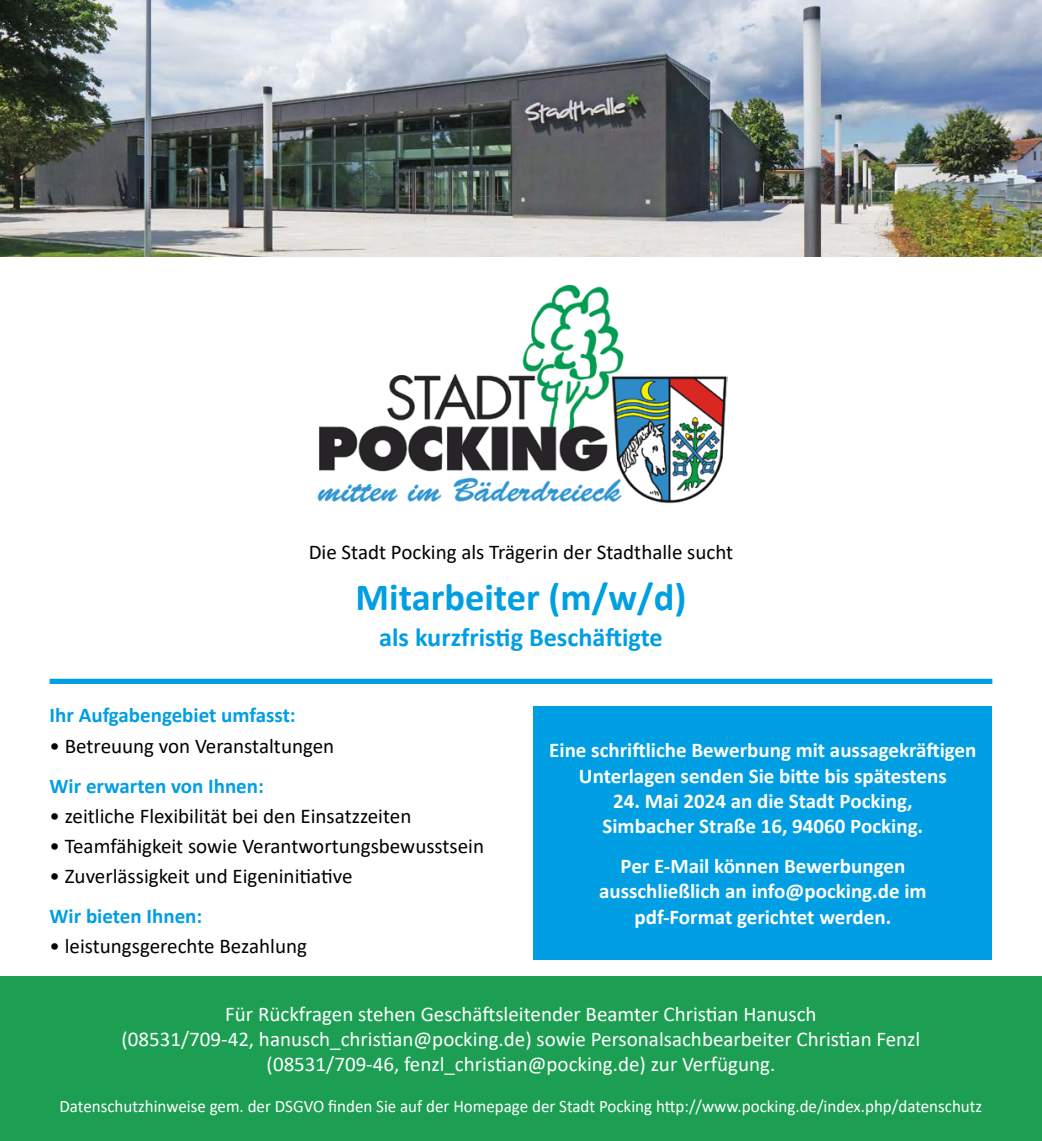
<style>
.page{position:relative;width:1042px;height:1141px;background:#fff}
.page>*{position:absolute;margin:0;border:0;box-sizing:border-box;transform-origin:0 0}
.t1{font:700 38.5px "Calibri";color:#009ee3}
.t2{font:700 26.25px "Calibri";color:#009ee3}
.t3{font:700 21px/25.2px "Calibri";color:#fff;text-align:center}
.t4{font:21px "Calibri";color:#000}
.t5{font:21px/25.2px "Calibri";color:#fff;text-align:center}
.t6{font:700 21px "Calibri";color:#009ee3}
.t7{font:17.5px "Calibri";color:#fff}
</style>
<div class="page">
<div style="left:50px;top:679px;width:942px;height:5px;background:#009ee3"></div>
<div style="left:0;top:977px;width:1042px;height:164px;background:#1c9e53"></div>
<img style="left:0;top:0;width:1042px;height:257px">
<img style="left:317px;top:285px;width:410px;height:219px">
<div style="left:533px;top:706px;width:459px;height:253px;background:#009ee3"></div>
<p class="t4" style="left:309px;top:537px;width:426px">Die Stadt Pocking als Trägerin der Stadthalle sucht</p>
<p class="t1" style="left:356px;top:570px;width:332px">Mitarbeiter (m/w/d)</p>
<p class="t2" style="left:379px;top:619px;width:285px">als kurzfristig Beschäftigte</p>
<p class="t6" style="left:50px;top:701px;width:248px">Ihr Aufgabengebiet umfasst:</p>
<p class="t4" style="left:50px;top:731px;width:286px">• Betreuung von Veranstaltungen</p>
<p class="t6" style="left:50px;top:771px;width:216px">Wir erwarten von Ihnen:</p>
<p class="t4" style="left:50px;top:801px;width:363px">• zeitliche Flexibilität bei den Einsatzzeiten</p>
<p class="t4" style="left:50px;top:831px;width:436px">• Teamfähigkeit sowie Verantwortungsbewusstsein</p>
<p class="t4" style="left:50px;top:862px;width:304px">• Zuverlässigkeit und Eigeninitiative</p>
<p class="t6" style="left:50px;top:901px;width:154px">Wir bieten Ihnen:</p>
<p class="t4" style="left:50px;top:932px;width:259px">• leistungsgerechte Bezahlung</p>
<p class="t3" style="left:549px;top:738px;width:429px">Eine schriftliche Bewerbung mit aussagekräftigen<br>Unterlagen senden Sie bitte bis spätestens</p>
<p class="t3" style="left:602px;top:788px;width:322px">24. Mai 2024 an die Stadt Pocking,<br>Simbacher Straße 16, 94060 Pocking.</p>
<p class="t3" style="left:599px;top:853px;width:329px">Per E-Mail können Bewerbungen ausschließlich an info@pocking.de im pdf-Format gerichtet werden.</p>
<p class="t5" style="left:122px;top:1001px;width:800px">Für Rückfragen stehen Geschäftsleitender Beamter Christian Hanusch<br>(08531/709-42, hanusch_christian@pocking.de) sowie Personalsachbearbeiter Christian Fenzl (08531/709-46, fenzl_christian@pocking.de) zur Verfügung.</p>
<p class="t7" style="left:59px;top:1094px;width:924px">Datenschutzhinweise gem. der DSGVO finden Sie auf der Homepage der Stadt Pocking http://www.pocking.de/index.php/datenschutz</p>
</div>
